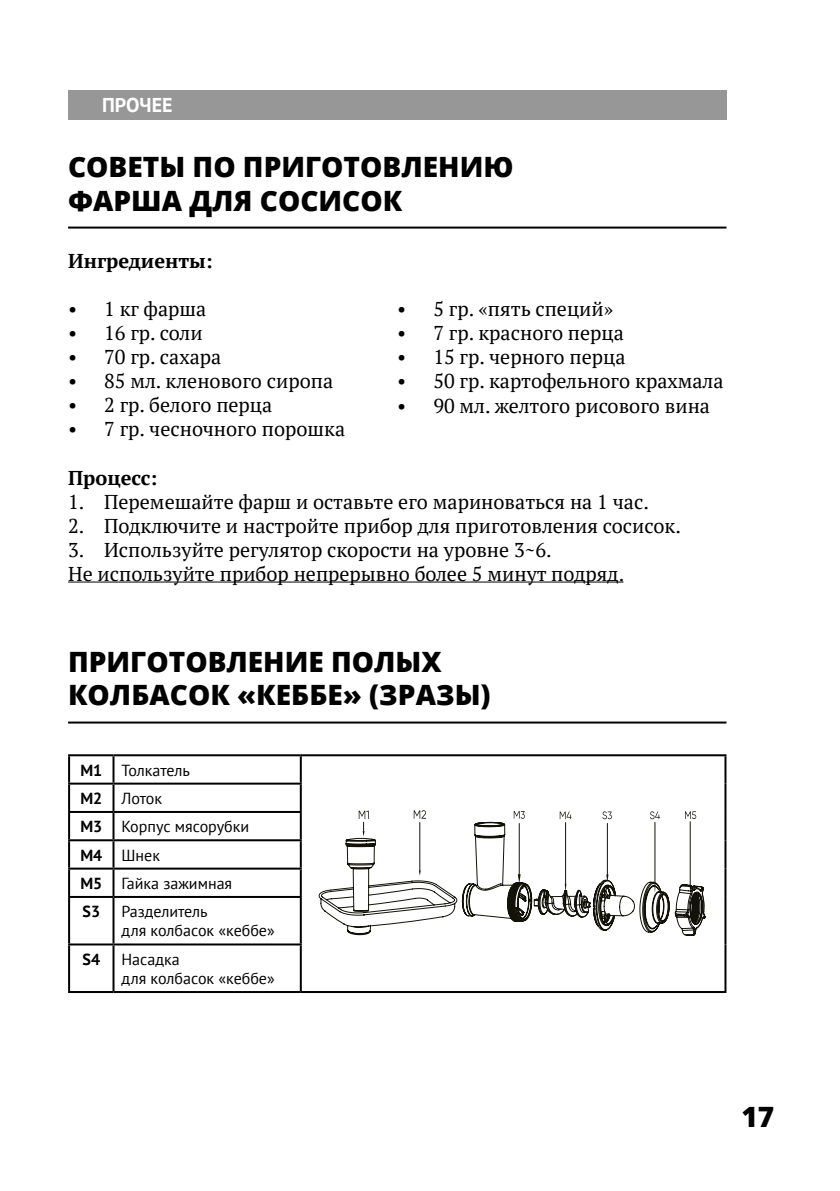
<style>
.page{position:relative;width:840px;height:1191px;background:#fff}
.page>*{position:absolute;margin:0;border:0;box-sizing:border-box;transform-origin:0 0}
.t1{font:800 28px "Open Sans";color:#000}
.t2{font:20px "PT Serif";color:#000}
.t3{font:700 20px "PT Serif";color:#000}
.t4{font:700 20px "PT Sans";color:#fff}
.t5{font:16px "PT Sans";color:#000}
.t6{font:700 16px "PT Sans";color:#000}
</style>
<div class="page">
<div style="left:68px;top:91px;width:658px;height:29px;background:#979797"></div>
<hr style="left:68px;top:581px;width:555px;height:1px;background:#000">
<hr style="left:68px;top:226px;width:658px;height:2px;background:#000">
<hr style="left:68px;top:754px;width:45px;height:2px;background:#000">
<hr style="left:68px;top:756px;width:2px;height:26px;background:#000">
<hr style="left:113px;top:754px;width:187px;height:2px;background:#000">
<hr style="left:112px;top:756px;width:2px;height:26px;background:#000">
<hr style="left:300px;top:754px;width:426px;height:2px;background:#000">
<hr style="left:299px;top:756px;width:2px;height:26px;background:#000">
<hr style="left:724px;top:756px;width:2px;height:27px;background:#000">
<hr style="left:68px;top:782px;width:45px;height:2px;background:#000">
<hr style="left:68px;top:784px;width:2px;height:27px;background:#000">
<hr style="left:113px;top:782px;width:188px;height:2px;background:#000">
<hr style="left:112px;top:784px;width:2px;height:27px;background:#000">
<hr style="left:299px;top:784px;width:2px;height:27px;background:#000">
<hr style="left:724px;top:783px;width:2px;height:29px;background:#000">
<hr style="left:68px;top:811px;width:45px;height:2px;background:#000">
<hr style="left:68px;top:813px;width:2px;height:26px;background:#000">
<hr style="left:113px;top:811px;width:188px;height:2px;background:#000">
<hr style="left:112px;top:813px;width:2px;height:26px;background:#000">
<hr style="left:299px;top:813px;width:2px;height:26px;background:#000">
<hr style="left:724px;top:812px;width:2px;height:28px;background:#000">
<hr style="left:68px;top:839px;width:45px;height:2px;background:#000">
<hr style="left:68px;top:841px;width:2px;height:26px;background:#000">
<hr style="left:113px;top:839px;width:188px;height:2px;background:#000">
<hr style="left:112px;top:841px;width:2px;height:26px;background:#000">
<hr style="left:299px;top:841px;width:2px;height:26px;background:#000">
<hr style="left:724px;top:840px;width:2px;height:28px;background:#000">
<hr style="left:68px;top:867px;width:45px;height:2px;background:#000">
<hr style="left:68px;top:869px;width:2px;height:27px;background:#000">
<hr style="left:113px;top:867px;width:188px;height:2px;background:#000">
<hr style="left:112px;top:869px;width:2px;height:27px;background:#000">
<hr style="left:299px;top:869px;width:2px;height:27px;background:#000">
<hr style="left:724px;top:868px;width:2px;height:29px;background:#000">
<hr style="left:68px;top:896px;width:45px;height:2px;background:#000">
<hr style="left:68px;top:898px;width:2px;height:45px;background:#000">
<hr style="left:113px;top:896px;width:188px;height:2px;background:#000">
<hr style="left:112px;top:898px;width:2px;height:45px;background:#000">
<hr style="left:299px;top:898px;width:2px;height:45px;background:#000">
<hr style="left:724px;top:897px;width:2px;height:47px;background:#000">
<hr style="left:68px;top:943px;width:45px;height:2px;background:#000">
<hr style="left:68px;top:945px;width:2px;height:46px;background:#000">
<hr style="left:113px;top:943px;width:188px;height:2px;background:#000">
<hr style="left:112px;top:945px;width:2px;height:46px;background:#000">
<hr style="left:299px;top:945px;width:2px;height:46px;background:#000">
<hr style="left:724px;top:944px;width:2px;height:47px;background:#000">
<hr style="left:68px;top:991px;width:45px;height:2px;background:#000">
<hr style="left:113px;top:991px;width:187px;height:2px;background:#000">
<hr style="left:300px;top:991px;width:426px;height:2px;background:#000">
<svg style="left:318px;top:822px;width:144px;height:113px"></svg>
<hr style="left:419px;top:822px;width:1px;height:48px;background:#121208">
<svg style="left:413px;top:810px;width:13px;height:8px"></svg>
<svg style="left:462px;top:811px;width:243px;height:125px"></svg>
<svg style="left:358px;top:810px;width:10px;height:26px"></svg>
<hr style="left:68px;top:721px;width:658px;height:2px;background:#000">
<p class="t4" style="left:102px;top:92px;width:72px">ПРОЧЕЕ</p>
<p class="t1" style="left:68px;top:146px;width:446px">СОВЕТЫ ПО ПРИГОТОВЛЕНИЮ</p>
<p class="t1" style="left:68px;top:179px;width:335px">ФАРША ДЛЯ СОСИСОК</p>
<p class="t3" style="left:68px;top:248px;width:146px">Ингредиенты:</p>
<p class="t2" style="left:68px;top:296px;width:139px">• 1 кг фарша</p>
<p class="t2" style="left:68px;top:320px;width:136px">• 16 гр. соли</p>
<p class="t2" style="left:68px;top:344px;width:155px">• 70 гр. сахара</p>
<p class="t2" style="left:68px;top:368px;width:266px">• 85 мл. кленового сиропа</p>
<p class="t2" style="left:68px;top:392px;width:206px">• 2 гр. белого перца</p>
<p class="t2" style="left:68px;top:416px;width:278px">• 7 гр. чесночного порошка</p>
<p class="t3" style="left:68px;top:464px;width:91px">Процесс:</p>
<p class="t2" style="left:68px;top:488px;width:582px">1. Перемешайте фарш и оставьте его мариноваться на 1 час.</p>
<p class="t2" style="left:68px;top:512px;width:614px">2. Подключите и настройте прибор для приготовления сосисок.</p>
<p class="t2" style="left:68px;top:536px;width:485px">3. Используйте регулятор скорости на уровне 3~6.</p>
<p class="t2" style="left:68px;top:560px;width:557px">Не используйте прибор непрерывно более 5 минут подряд.</p>
<p class="t2" style="left:397px;top:296px;width:217px">• 5 гр. «пять специй»</p>
<p class="t2" style="left:397px;top:320px;width:228px">• 7 гр. красного перца</p>
<p class="t2" style="left:397px;top:344px;width:230px">• 15 гр. черного перца</p>
<p class="t2" style="left:397px;top:368px;width:327px">• 50 гр. картофельного крахмала</p>
<p class="t2" style="left:397px;top:392px;width:314px">• 90 мл. желтого рисового вина</p>
<p class="t1" style="left:68px;top:640px;width:375px">ПРИГОТОВЛЕНИЕ ПОЛЫХ</p>
<p class="t1" style="left:68px;top:674px;width:424px">КОЛБАСОК «КЕББЕ» (ЗРАЗЫ)</p>
<p class="t6" style="left:80px;top:759px;width:23px">М1</p>
<p class="t5" style="left:121px;top:759px;width:70px">Толкатель</p>
<p class="t6" style="left:80px;top:787px;width:23px">М2</p>
<p class="t5" style="left:121px;top:788px;width:42px">Лоток</p>
<p class="t6" style="left:80px;top:816px;width:23px">М3</p>
<p class="t5" style="left:121px;top:816px;width:129px">Корпус мясорубки</p>
<p class="t6" style="left:80px;top:844px;width:23px">М4</p>
<p class="t5" style="left:121px;top:844px;width:40px">Шнек</p>
<p class="t6" style="left:80px;top:872px;width:23px">М5</p>
<p class="t5" style="left:121px;top:873px;width:112px">Гайка зажимная</p>
<p class="t6" style="left:82px;top:901px;width:19px">S3</p>
<p class="t5" style="left:121px;top:901px;width:87px">Разделитель</p>
<p class="t5" style="left:121px;top:920px;width:155px">для колбасок «кеббе»</p>
<p class="t6" style="left:82px;top:948px;width:19px">S4</p>
<p class="t5" style="left:121px;top:949px;width:60px">Насадка</p>
<p class="t5" style="left:121px;top:968px;width:155px">для колбасок «кеббе»</p>
<p class="t1" style="left:741px;top:1095px;width:34px">17</p>
</div>
